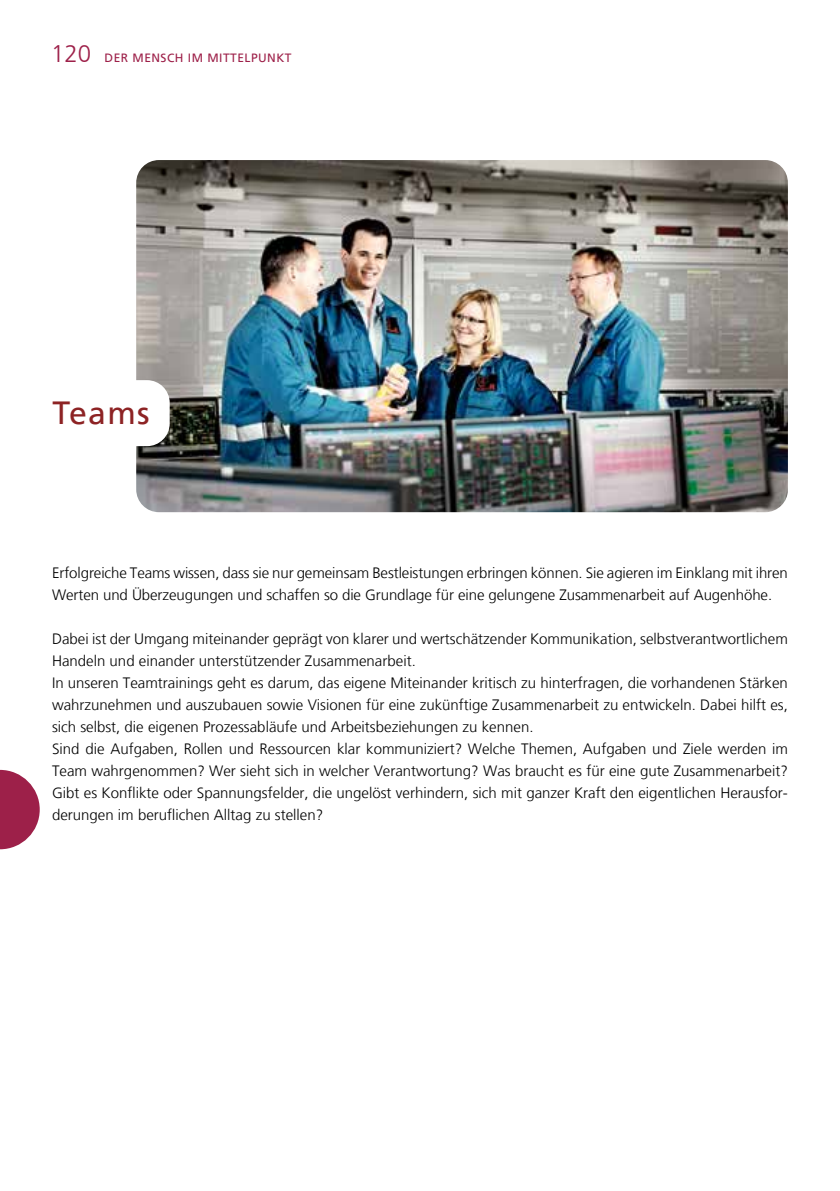
<style>
.page{position:relative;width:840px;height:1191px;background:#fff}
.page>*{position:absolute;margin:0;border:0;box-sizing:border-box;transform-origin:0 0}
.t1{font:32px "Frutiger LT";letter-spacing:.04em;color:#8d2324}
.t2{font:300 15px/22px "Frutiger LT";color:#000}
.t3{font:12px "Frutiger LT";letter-spacing:.04em;color:#9d2049}
.s1{font-weight:300;font-size:24px}
</style>
<div class="page">
<svg style="left:0;top:770px;width:40px;height:79px"></svg>
<img style="left:136px;top:160px;width:651px;height:352px">
<div style="left:43px;top:380px;width:127px;height:66px;background:#fff;border-radius:23px"></div>
<p class="t3" style="left:51px;top:51px;width:242px"><span class="s1">120</span> DER MENSCH IM MITTELPUNKT</p>
<h1 class="t1" style="left:52px;top:394px;width:99px">Teams</h1>
<p class="t2" style="left:52px;top:562px;width:737px">Erfolgreiche Teams wissen, dass sie nur gemeinsam Bestleistungen erbringen können. Sie agieren im Einklang mit ihren<br>Werten und Überzeugungen und schaffen so die Grundlage für eine gelungene Zusammenarbeit auf Augenhöhe.</p>
<p class="t2" style="left:52px;top:628px;width:737px">Dabei ist der Umgang miteinander geprägt von klarer und wertschätzender Kommunikation, selbstverantwortlichem Handeln und einander unterstützender Zusammenarbeit.<br>In unseren Teamtrainings geht es darum, das eigene Miteinander kritisch zu hinterfragen, die vorhandenen Stärken wahrzunehmen und auszubauen sowie Visionen für eine zukünftige Zusammenarbeit zu entwickeln. Dabei hilft es, sich selbst, die eigenen Prozessabläufe und Arbeitsbeziehungen zu kennen.<br>Sind die Aufgaben, Rollen und Ressourcen klar kommuniziert? Welche Themen, Aufgaben und Ziele werden im Team wahrgenommen? Wer sieht sich in welcher Verantwortung? Was braucht es für eine gute Zusammenarbeit?<br>Gibt es Konflikte oder Spannungsfelder, die ungelöst verhindern, sich mit ganzer Kraft den eigentlichen Herausfor&shy;derungen im beruflichen Alltag zu stellen?</p>
</div>
